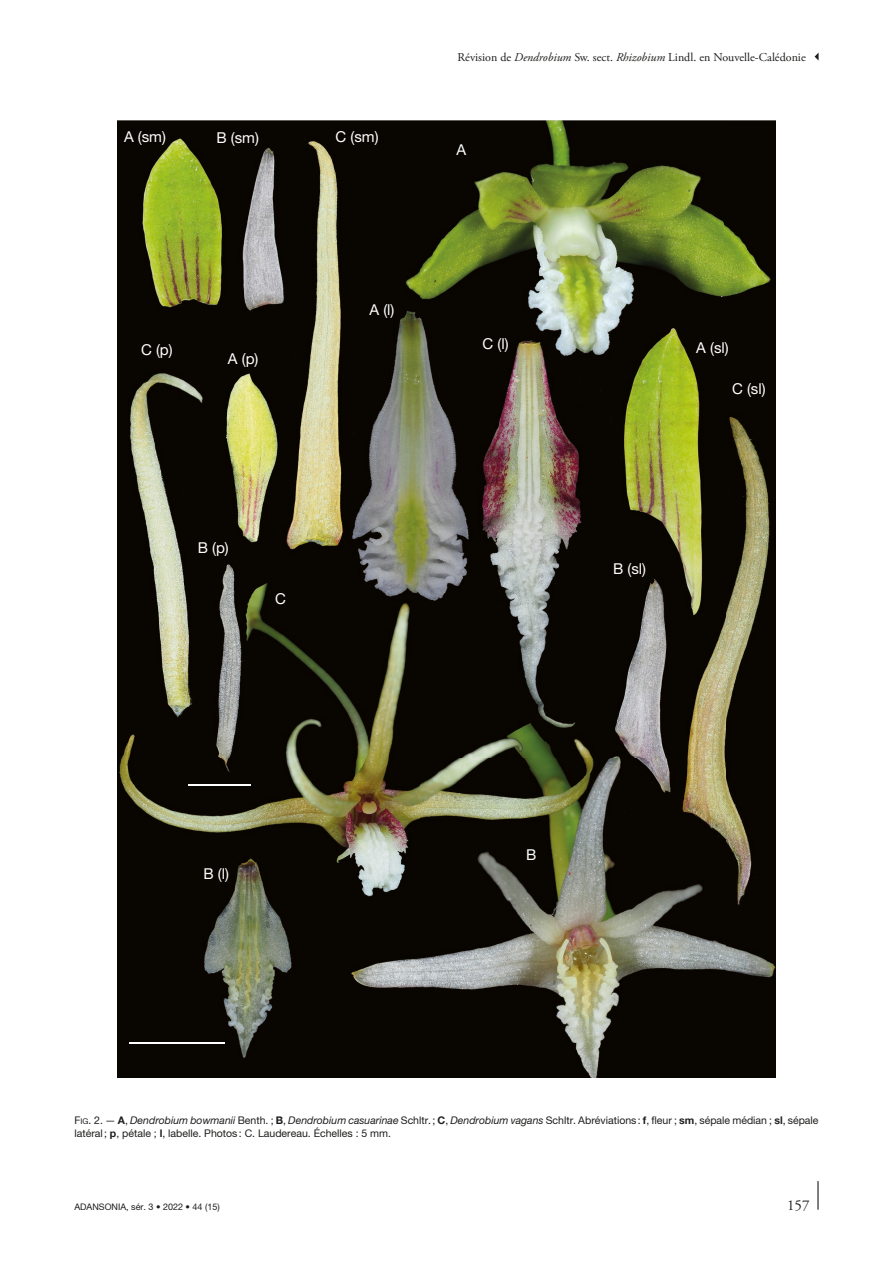
<style>
.page{position:relative;width:893px;height:1263px;background:#fff}
.page>*{position:absolute;margin:0;border:0;box-sizing:border-box;transform-origin:0 0}
.t1{font:15px "Helvetica Neue";color:#fff}
.t2{font:15px "Adobe Garamond Pro";color:#1d1d1b}
.t3{font:12px "Adobe Garamond Pro";color:#1d1d1b}
.t4{font:10.5px/12.8px "Helvetica Neue";color:#1d1d1b}
.t5{font:9px "Helvetica Neue";color:#1d1d1b}
.s1{font-style:italic}
.s2{font-style:inherit}
.s3{font-size:7.8px}
.s4{font-weight:700}
</style>
<div class="page">
<hr style="left:817px;top:1181px;width:2px;height:29px;background:#1d1d1b">
<svg style="left:815px;top:53px;width:4px;height:8px"></svg>
<img style="left:118px;top:121px;width:657px;height:956px">
<hr style="left:188px;top:784px;width:63px;height:2px;background:#fff">
<hr style="left:129px;top:1042px;width:95px;height:1px;background:#fff">
<p class="t1" style="left:124px;top:127px;width:43px">A (sm)</p>
<p class="t1" style="left:216px;top:129px;width:44px">B (sm)</p>
<p class="t1" style="left:141px;top:340px;width:33px">C (p)</p>
<p class="t1" style="left:228px;top:350px;width:32px">A (p)</p>
<p class="t1" style="left:335px;top:127px;width:45px">C (sm)</p>
<p class="t1" style="left:369px;top:301px;width:26px">A (l)</p>
<p class="t1" style="left:198px;top:539px;width:33px">B (p)</p>
<p class="t1" style="left:275px;top:589px;width:12px">C</p>
<p class="t3" style="left:458px;top:50px;width:350px">Révision de <span class="s1">Dendrobium</span> Sw. sect. <span class="s1">Rhizobium</span> Lindl. en Nouvelle-Calédonie</p>
<p class="t1" style="left:456px;top:140px;width:11px">A</p>
<p class="t1" style="left:482px;top:335px;width:28px">C (l)</p>
<p class="t1" style="left:696px;top:339px;width:34px">A (sl)</p>
<p class="t1" style="left:732px;top:380px;width:35px">C (sl)</p>
<p class="t1" style="left:613px;top:559px;width:35px">B (sl)</p>
<p class="t1" style="left:203px;top:865px;width:27px">B (l)</p>
<p class="t1" style="left:526px;top:846px;width:12px">B</p>
<p class="t4" style="left:74px;top:1114px;width:746px"><span class="s2">F</span><span class="s3">ig</span><span class="s2">. 2</span>. — <span class="s4">A</span>, <span class="s1">Dendrobium bowmanii</span> Benth. ; <span class="s4">B</span>, <span class="s1">Dendrobium casuarinae</span> Schltr.; <span class="s4">C</span>, <span class="s1">Dendrobium vagans</span> Schltr. Abréviations : <span class="s4">f</span>, fleur ; <span class="s4">sm</span>, sépale médian ; <span class="s4">sl</span>, sépale latéral; <span class="s4">p</span>, pétale ; <span class="s4">l</span>, labelle. Photos: C. Laudereau. Échelles : 5 mm.</p>
<p class="t5" style="left:74px;top:1201px;width:147px">ADANSONIA, sér. 3 • 2022 • 44 (15)</p>
<h1 class="t2" style="left:787px;top:1196px;width:24px">157</h1>
</div>
